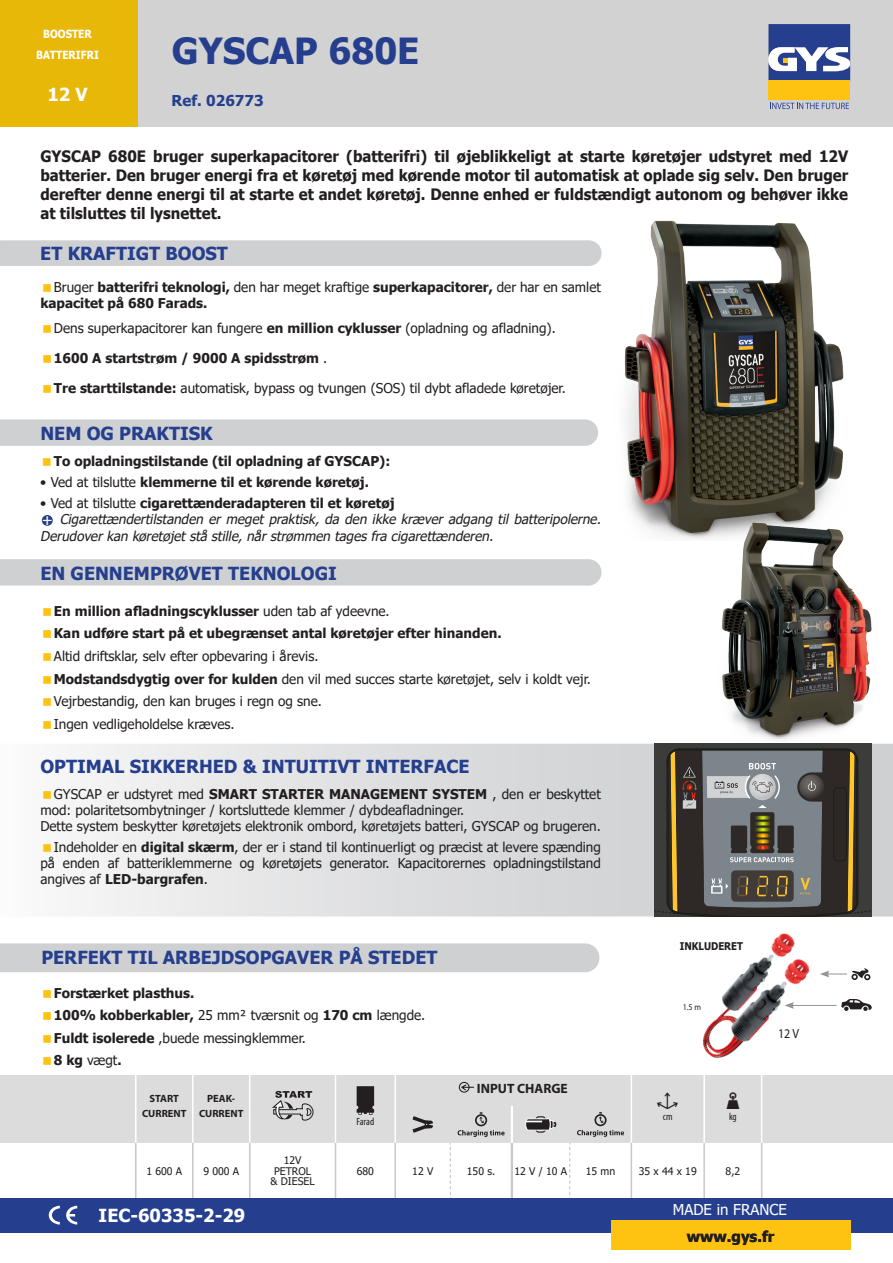
<style>
.page{position:relative;width:893px;height:1263px;background:#fff}
.page>*{position:absolute;margin:0;border:0;box-sizing:border-box;transform-origin:0 0}
.t1{font:700 36px "Tahoma";color:#253f8e}
.t2{font:700 18px "Tahoma";color:#253f8e}
.t3{font:700 18px "Tahoma";color:#fff}
.t4{font:700 18px "Minion Pro";color:#fff}
.t5{font:700 15.75px/18.9px "Tahoma";color:#231f20;text-align:justify;scale:.95 1}
.t6{font:15px "Tahoma";color:#fff}
.t7{font:700 15px "Tahoma";color:#231f20}
.t8{font:700 15px "Tahoma";color:#253f8e}
.t9{font:13.5px/16.2px "Tahoma";color:#231f20}
.t10{font:700 13.5px/16.5px "Tahoma";color:#231f20}
.t11{font:italic 13.5px/16.5px "Tahoma";color:#231f20}
.RefPrix0{font:700 13.5px "Myriad Pro";color:#231f20}
.Texte_Normal_9pt{font:13.35px "Myriad Pro";color:#231f20;scale:.9 1}
.t12{font:700 11.25px "Tahoma";color:#fff;scale:.9 1}
.Texte_Normal_9pt-2{font:700 10.65px "Tahoma";color:#231f20;scale:.9 1}
.Normal_7pt_condensed{font:10.5px/10.5px "Tahoma";color:#231f20;text-align:center}
.RefPrix0-2{font:700 10.5px/15px "Myriad Pro";color:#231f20;text-align:center}
.RefPrix0-3{font:10.5px "Tahoma";color:#231f20}
.Normal_7pt_condensed-2{font:condensed 10.5px "Myriad Pro";letter-spacing:-.005em;color:#231f20}
.Texte_Normal_9pt-3{font:8.85px "Myriad Pro";color:#231f20;scale:.9 1}
.s1{font-weight:400}
.s2{font-weight:700}
</style>
<div class="page">
<div style="left:0;top:1075px;width:893px;height:67px;background:#dcdcdc"></div>
<hr style="left:135px;top:1068px;width:2px;height:38px;background:#fff">
<hr style="left:192px;top:1068px;width:1px;height:38px;background:#fff">
<hr style="left:249px;top:1068px;width:1px;height:38px;background:#fff">
<hr style="left:335px;top:1068px;width:1px;height:38px;background:#fff">
<hr style="left:394px;top:1068px;width:2px;height:38px;background:#fff">
<hr style="left:631px;top:1068px;width:1px;height:38px;background:#fff">
<hr style="left:703px;top:1068px;width:2px;height:38px;background:#fff">
<hr style="left:135px;top:1106px;width:2px;height:37px;background:#fff">
<hr style="left:761px;top:1068px;width:1px;height:38px;background:#fff">
<hr style="left:135px;top:1143px;width:2px;height:56px;background:#c7c8ca">
<div style="left:459px;top:1082px;width:11px;height:11px;border:1px solid #231f20;border-radius:50%"></div>
<div style="left:137px;top:0;width:756px;height:127px;background:#d2d2d2"></div>
<div style="left:0;top:1198px;width:893px;height:34px;background:#253f8e"></div>
<div style="left:768px;top:81px;width:82px;height:19px;background:#fec210"></div>
<svg style="left:768px;top:24px;width:82px;height:57px;background:#6575a9"></svg>
<svg style="left:770px;top:103px;width:79px;height:6px"></svg>
<div style="left:0;top:0;width:137px;height:127px;background:#e8b809"></div>
<div style="left:611px;top:1221px;width:239px;height:29px;background:#fec210"></div>
<svg style="left:49px;top:1206px;width:11px;height:18px"></svg>
<svg style="left:66px;top:1206px;width:11px;height:18px"></svg>
<img style="left:624px;top:220px;width:220px;height:319px">
<img style="left:702px;top:933px;width:108px;height:145px">
<svg style="left:841px;top:999px;width:31px;height:12px"></svg>
<svg style="left:820px;top:968px;width:50px;height:12px"></svg>
<hr style="left:792px;top:1005px;width:44px;height:1px;background:#939598">
<svg style="left:784px;top:1002px;width:10px;height:7px"></svg>
<img style="left:713px;top:519px;width:159px;height:221px">
<svg style="left:78px;top:743px;width:815px;height:174px;background:#e0e0e1"></svg>
<svg style="left:654px;top:744px;width:218px;height:173px;background:#5c5a53"></svg>
<div style="left:0;top:240px;width:602px;height:26px;background:#cfd0d2"></div>
<div style="left:0;top:419px;width:598px;height:27px;background:#cfd0d2"></div>
<div style="left:41px;top:514px;width:13px;height:12px;background:#253f8e;border-radius:50%"></div>
<div style="left:40px;top:513px;width:14px;height:14px;border:2px solid #fff;border-radius:50%"></div>
<svg style="left:0;top:943px;width:600px;height:30px;background:#d1d2d3"></svg>
<svg style="left:136px;top:1083px;width:626px;height:115px"></svg>
<div style="left:0;top:559px;width:602px;height:27px;background:#cfd0d2"></div>
<p class="t12" style="left:43px;top:26px;width:56px">BOOSTER</p>
<p class="t12" style="left:36px;top:47px;width:71px">BATTERIFRI</p>
<p class="t3" style="left:47px;top:82px;width:42px">12 V</p>
<p class="t1" style="left:172px;top:26px;width:249px">GYSCAP 680E</p>
<p class="t8" style="left:172px;top:90px;width:93px">Ref. 026773</p>
<p class="t5" style="left:40px;top:148px;width:852px">GYSCAP 680E bruger superkapacitorer (batterifri) til øjeblikkeligt at starte køretøjer udstyret med 12V batterier. Den bruger energi fra et køretøj med kørende motor til automatisk at oplade sig selv. Den bruger derefter denne energi til at starte et andet køretøj. Denne enhed er fuldstændigt autonom og behøver ikke at tilsluttes til lysnettet.</p>
<p class="t2" style="left:40px;top:241px;width:189px">ET KRAFTIGT BOOST</p>
<p class="t10" style="left:40px;top:279px;width:562px;text-indent:14px"><span class="s1">Bruger</span> batterifri teknologi, <span class="s1">den har meget kraftige</span> superkapacitorer, <span class="s1">der har en samlet </span>kapacitet på 680 Farads.</p>
<p class="t9" style="left:54px;top:321px;width:503px">Dens superkapacitorer kan fungere <span class="s2">en million cyklusser</span> (opladning og afladning).</p>
<p class="t10" style="left:54px;top:351px;width:275px">1600 A startstrøm / 9000 A spidsstrøm <span class="s1">.</span></p>
<p class="t9" style="left:54px;top:381px;width:513px"><span class="s2">Tre starttilstande:</span> automatisk, bypass og tvungen (SOS) til dybt afladede køretøjer.</p>
<p class="t2" style="left:40px;top:421px;width:174px">NEM OG PRAKTISK</p>
<p class="t10" style="left:54px;top:454px;width:338px">To opladningstilstande (til opladning af GYSCAP):</p>
<p class="t10" style="left:40px;top:474px;width:330px"><span class="s1">• Ved at tilslutte</span> klemmerne til et kørende køretøj.</p>
<p class="t10" style="left:40px;top:495px;width:356px"><span class="s1">• Ved at tilslutte</span> cigarettænderadapteren til et køretøj</p>
<p class="t4" style="left:42px;top:506px;width:12px">+</p>
<p class="t11" style="left:40px;top:512px;width:566px;text-indent:19px">Cigarettændertilstanden er meget praktisk, da den ikke kræver adgang til batteripolerne.<br>Derudoverkan køretøjetstå stille,nårstrømmen tagesfra cigarettænderen.</p>
<p class="t2" style="left:40px;top:561px;width:298px">EN GENNEMPRØVET TEKNOLOGI</p>
<p class="t10" style="left:54px;top:603px;width:337px">En million afladningscyklusser <span class="s1">uden tab af ydeevne.</span></p>
<p class="t10" style="left:54px;top:626px;width:449px">Kan udføre start på et ubegrænset antal køretøjer efter hinanden.</p>
<p class="t9" style="left:54px;top:649px;width:266px">Altid driftsklar, selv efter opbevaring i årevis.</p>
<p class="t9" style="left:54px;top:671px;width:538px"><span class="s2">Modstandsdygtig over for kulden</span> den vil med succes starte køretøjet, selv i koldt vejr.</p>
<p class="t9" style="left:54px;top:694px;width:269px">Vejrbestandig, den kan bruges i regn og sne.</p>
<p class="t9" style="left:54px;top:716px;width:182px">Ingen vedligeholdelse kræves.</p>
<p class="t2" style="left:40px;top:754px;width:431px">OPTIMAL SIKKERHED &amp; INTUITIVT INTERFACE</p>
<p class="t9" style="left:40px;top:787px;width:562px;text-indent:14px">GYSCAP er udstyret med <span class="s2">SMART STARTER MANAGEMENT SYSTEM</span> , den er beskyttet mod: polaritetsombytninger / kortsluttede klemmer / dybdeafladninger.</p>
<p class="t9" style="left:40px;top:819px;width:562px">Dette system beskytter køretøjets elektronik ombord, køretøjets batteri, GYSCAP og brugeren.</p>
<p class="t9" style="left:40px;top:839px;width:562px;text-align:justify;text-indent:14px">Indeholder en <span class="s2">digital skærm</span>, der er i stand til kontinuerligt og præcist at levere spænding på enden af batteriklemmerne og køretøjets generator. Kapacitorernes opladningstilstand angives af <span class="s2">LED-bargrafen</span>.</p>
<p class="t2" style="left:41px;top:945px;width:398px">PERFEKT TIL ARBEJDSOPGAVER PÅ STEDET</p>
<p class="t10" style="left:54px;top:985px;width:142px">Forstærket plasthus.</p>
<p class="t10" style="left:54px;top:1008px;width:373px">100% kobberkabler, <span class="s1">25 mm² tværsnit og</span> 170 cm <span class="s1">længde.</span></p>
<p class="t9" style="left:54px;top:1030px;width:253px"><span class="s2">Fuldt isolerede</span> ,buede messingklemmer.</p>
<p class="t10" style="left:54px;top:1053px;width:69px">8 kg <span class="s1">vægt</span>.</p>
<p class="RefPrix0-2" style="left:142px;top:1091px;width:46px">START<br>CURRENT</p>
<p class="RefPrix0-2" style="left:199px;top:1091px;width:46px">PEAK-<br>CURRENT</p>
<p class="Normal_7pt_condensed-2" style="left:357px;top:1115px;width:19px">Farad</p>
<p class="RefPrix0" style="left:477px;top:1079px;width:92px">INPUT CHARGE</p>
<p class="Texte_Normal_9pt-2" style="left:680px;top:938px;width:72px">INKLUDERET</p>
<p class="Texte_Normal_9pt-3" style="left:683px;top:1001px;width:22px">1.5 m</p>
<p class="Normal_7pt_condensed-2" style="left:663px;top:1110px;width:11px">cm</p>
<p class="Normal_7pt_condensed-2" style="left:729px;top:1110px;width:9px">kg</p>
<p class="Texte_Normal_9pt" style="left:778px;top:1025px;width:25px">12 V</p>
<p class="Normal_7pt_condensed" style="left:146px;top:1166px;width:37px">1 600 A</p>
<p class="Normal_7pt_condensed" style="left:203px;top:1166px;width:37px">9 000 A</p>
<p class="t3" style="left:99px;top:1203px;width:148px">IEC-60335-2-29</p>
<p class="Normal_7pt_condensed" style="left:284px;top:1156px;width:19px">12V</p>
<p class="Normal_7pt_condensed" style="left:270px;top:1166px;width:46px">PETROL &amp; DIESEL</p>
<p class="Normal_7pt_condensed" style="left:357px;top:1166px;width:19px">680</p>
<p class="Normal_7pt_condensed" style="left:412px;top:1166px;width:23px">12 V</p>
<p class="RefPrix0-3" style="left:467px;top:1164px;width:30px">150 s.</p>
<p class="RefPrix0-3" style="left:514px;top:1164px;width:54px">12 V / 10 A</p>
<p class="RefPrix0-3" style="left:586px;top:1164px;width:31px">15 mn</p>
<p class="Normal_7pt_condensed" style="left:639px;top:1166px;width:59px">35 x 44 x 19</p>
<p class="Normal_7pt_condensed" style="left:726px;top:1166px;width:16px">8,2</p>
<p class="t6" style="left:673px;top:1199px;width:115px">MADE in FRANCE</p>
<p class="t7" style="left:687px;top:1226px;width:89px">www.gys.fr</p>
</div>
